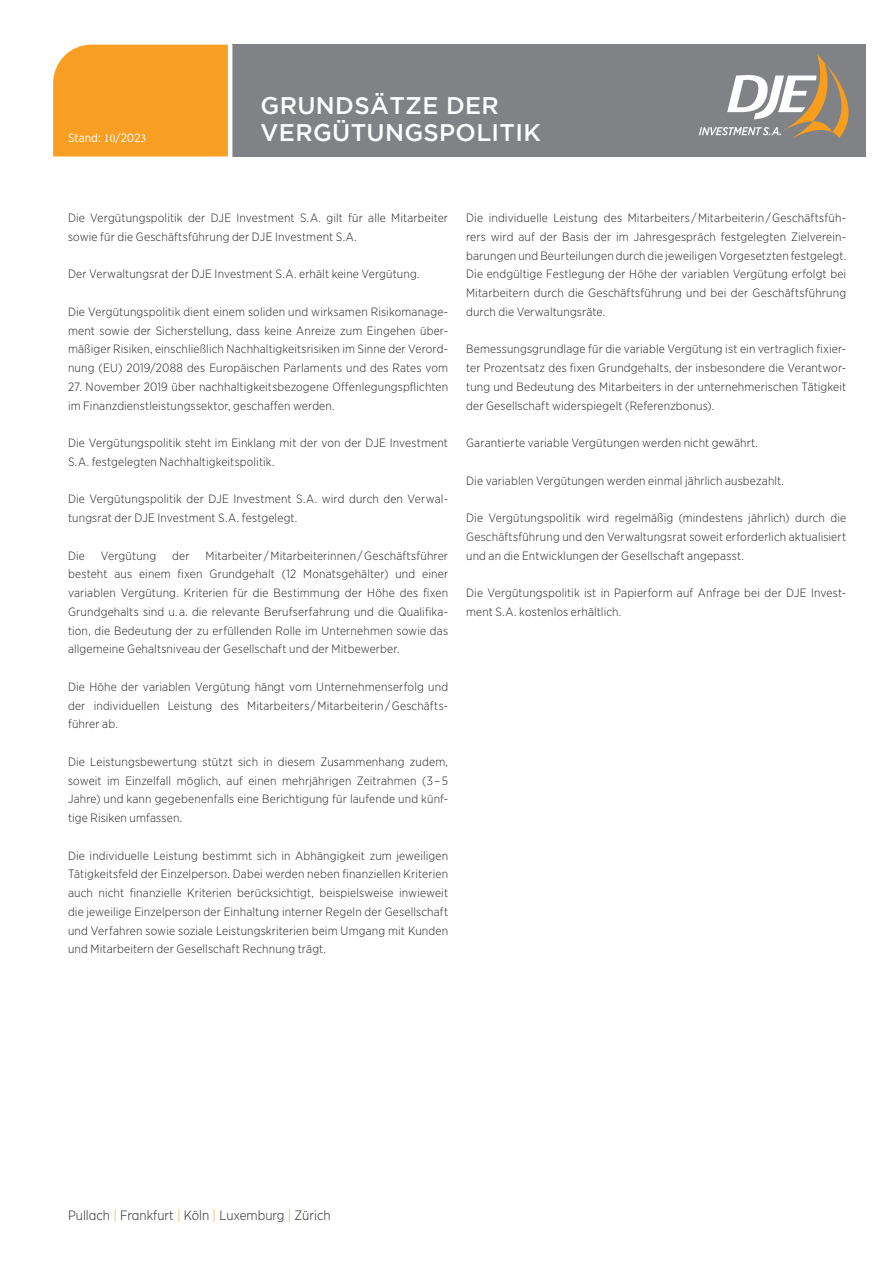
<style>
.page{position:relative;width:893px;height:1263px;background:#fff}
.page>*{position:absolute;margin:0;border:0;box-sizing:border-box;transform-origin:0 0}
.t1{font:500 24px "Gotham";letter-spacing:.015em;color:#fff}
.t2{font:300 13.5px "Gotham Narrow";color:#231f20}
.t3{font:300 12px/18.8px "Gotham Narrow";letter-spacing:.015em;color:#231f20;text-align:justify}
.t4{font:12px "Gotham Narrow";color:#fff}
.s1{font-family:"Minion Pro"}
.s2{color:#f89e23}
</style>
<div class="page">
<div style="left:53px;top:45px;width:175px;height:111px;background:#f89e23"></div>
<div style="left:232px;top:45px;width:633px;height:112px;background:#808285"></div>
<svg style="left:699px;top:54px;width:149px;height:84px"></svg>
<p class="t4" style="left:68px;top:131px;width:80px">Stand: <span class="s1">10</span>/202<span class="s1">3</span></p>
<h1 class="t1" style="left:261px;top:92px;width:240px">GRUNDSÄTZE DER</h1>
<h1 class="t1" style="left:261px;top:119px;width:282px">VERGÜTUNGSPOLITIK</h1>
<p class="t3" style="left:68px;top:208px;width:382px">Die Vergütungspolitik der DJE Investment S.A. gilt für alle Mitarbeiter sowie für die Geschäftsführung der DJE Investment S.A.</p>
<p class="t3" style="left:68px;top:265px;width:353px">Der Verwaltungsrat der DJE Investment S.A. erhält keine Vergütung.</p>
<p class="t3" style="left:68px;top:302px;width:382px">Die Vergütungspolitik dient einem soliden und wirksamen Risikomanage&shy;ment sowie der Sicherstellung, dass keine Anreize zum Eingehen über&shy;mäßiger Risiken, einschließlich Nachhaltigkeitsrisiken im Sinne der Verord&shy;nung (EU) 2019/2088 des Europäischen Parlaments und des Rates vom</p>
<p class="t3" style="left:68px;top:377px;width:382px">27. November 2019 über nachhaltigkeitsbezogene Offenlegungspflichten im Finanzdienstleistungssektor, geschaffen werden.</p>
<p class="t3" style="left:68px;top:433px;width:382px">Die Vergütungspolitik steht im Einklang mit der von der DJE Investment<br>S.A. festgelegten Nachhaltigkeitspolitik.</p>
<p class="t3" style="left:68px;top:490px;width:382px">Die Vergütungspolitik der DJE Investment S.A. wird durch den Verwal&shy;tungsrat der DJE Investment S.A. festgelegt.</p>
<p class="t3" style="left:68px;top:546px;width:18px">Die</p>
<p class="t3" style="left:101px;top:546px;width:57px">Vergütung</p>
<p class="t3" style="left:172px;top:546px;width:19px">der</p>
<p class="t3" style="left:68px;top:546px;width:382px;text-indent:137px">Mitarbeiter / Mitarbeiterinnen / Geschäftsführer besteht aus einem fixen Grundgehalt (12 Monatsgehälter) und einer variablen Vergütung. Kriterien für die Bestimmung der Höhe des fixen Grundgehalts sind u. a. die relevante Berufserfahrung und die Qualifika&shy;tion, die Bedeutung der zu erfüllenden Rolle im Unternehmen sowie das allgemeine Gehaltsniveau der Gesellschaft und der Mitbewerber.</p>
<p class="t3" style="left:68px;top:677px;width:382px">Die Höhe der variablen Vergütung hängt vom Unternehmenserfolg und der individuellen Leistung des Mitarbeiters / Mitarbeiterin / Geschäfts&shy;führer ab.</p>
<p class="t3" style="left:68px;top:752px;width:382px">Die Leistungsbewertung stützt sich in diesem Zusammenhang zudem, soweit im Einzelfall möglich, auf einen mehrjährigen Zeitrahmen (3 – 5<br>Jahre) und kann gegebenenfalls eine Berichtigung für laufende und künf&shy;tige Risiken umfassen.</p>
<p class="t3" style="left:68px;top:846px;width:382px">Die individuelle Leistung bestimmt sich in Abhängigkeit zum jeweiligen Tätigkeitsfeld der Einzelperson. Dabei werden neben finanziellen Kriterien auch nicht finanzielle Kriterien berücksichtigt, beispielsweise inwieweit die jeweilige Einzelperson der Einhaltung interner Regeln der Gesellschaft und Verfahren sowie soziale Leistungskriterien beim Umgang mit Kunden und Mitarbeitern der Gesellschaft Rechnung trägt.</p>
<p class="t3" style="left:466px;top:208px;width:382px">Die individuelle Leistung des Mitarbeiters / Mitarbeiterin / Geschäftsfüh&shy;rers wird auf der Basis der im Jahresgespräch festgelegten Zielverein&shy;barungen und Beurteilungen durch die jeweiligen Vorgesetzten festgelegt.<br>Die endgültige Festlegung der Höhe der variablen Vergütung erfolgt bei Mitarbeitern durch die Geschäftsführung und bei der Geschäftsführung durch die Verwaltungsräte.</p>
<p class="t3" style="left:466px;top:339px;width:382px">Bemessungsgrundlage für die variable Vergütung ist ein vertraglich fixier&shy;ter Prozentsatz des fixen Grundgehalts, der insbesondere die Verantwor&shy;tung und Bedeutung des Mitarbeiters in der unternehmerischen Tätigkeit der Gesellschaft widerspiegelt (Referenzbonus).</p>
<p class="t3" style="left:466px;top:433px;width:293px">Garantierte variable Vergütungen werden nicht gewährt.</p>
<p class="t3" style="left:466px;top:471px;width:319px">Die variablen Vergütungen werden einmal jährlich ausbezahlt.</p>
<p class="t3" style="left:466px;top:508px;width:382px">Die Vergütungspolitik wird regelmäßig (mindestens jährlich) durch die Geschäftsführung und den Verwaltungsrat soweit erforderlich aktualisiert und an die Entwicklungen der Gesellschaft angepasst.</p>
<p class="t3" style="left:466px;top:583px;width:382px">Die Vergütungspolitik ist in Papierform auf Anfrage bei der DJE Invest&shy;ment S.A. kostenlos erhältlich.</p>
<p class="t2" style="left:68px;top:1206px;width:264px">Pullach <span class="s2">|</span> Frankfurt <span class="s2">|</span> Köln <span class="s2">|</span> Luxemburg <span class="s2">|</span> Zürich</p>
</div>
